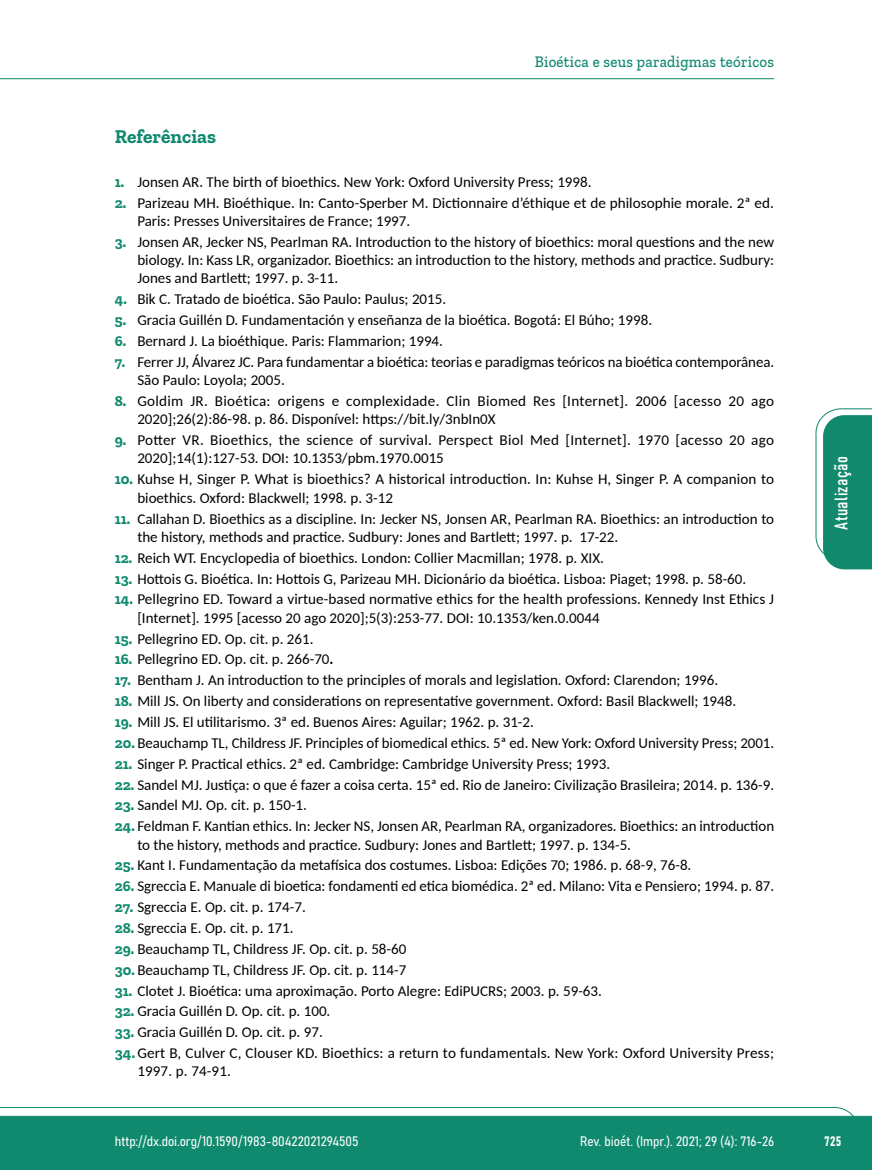
<style>
.page{position:relative;width:872px;height:1170px;background:#fff}
.page>*{position:absolute;margin:0;border:0;box-sizing:border-box;transform-origin:0 0}
.t1{font:700 19.5px "Zilla Slab";color:#108a6e}
.t2{font:18px "Bahnschrift";letter-spacing:.02em;color:#fff}
.t3{font:500 16.5px "Zilla Slab";letter-spacing:.02em;color:#108a6e;scale:.9 1}
.t4{font:15px/18.3px "Carlito";color:#000}
.t5{font:15px/18.3px "Carlito";letter-spacing:.02em;color:#000}
.t6{font:13.5px "Bahnschrift";color:#fff}
.s1{font-family:"Zilla Slab";font-weight:700;color:#108a6e}
.s2{font-weight:700}
</style>
<div class="page">
<svg style="left:0;top:1107px;width:859px;height:62px;background:#2e9880"></svg>
<hr style="left:0;top:78px;width:774px;height:1px;background:#108a6e">
<svg style="left:815px;top:408px;width:57px;height:161px"></svg>
<p class="t3" style="left:535px;top:53px;width:267px">Bioética e seus paradigmas teóricos</p>
<h1 class="t1" style="left:115px;top:125px;width:103px">Referências</h1>
<p class="t4" style="left:115px;top:172px;width:478px"><span class="s1">1.</span> Jonsen AR. The birth of bioethics. New York: Oxford University Press; 1998.</p>
<p class="t4" style="left:137px;top:193px;width:638px;text-indent:-22px"><span class="s1">2.</span> Parizeau MH. Bioéthique. In: Canto-Sperber M. Dictionnaire d’éthique et de philosophie morale. 2ª ed.<br>Paris: Presses Universitaires de France; 1997.</p>
<p class="t4" style="left:137px;top:232px;width:638px;text-align:justify;text-indent:-22px"><span class="s1">3.</span> Jonsen AR, Jecker NS, Pearlman RA. Introduction to the history of bioethics: moral questions and the new biology. In: Kass LR, organizador. Bioethics: an introduction to the history, methods and practice. Sudbury:<br>Jones and Bartlett; 1997. p. 3-11.</p>
<p class="t4" style="left:115px;top:289px;width:333px"><span class="s1">4.</span> Bik C. Tratado de bioética. São Paulo: Paulus; 2015.</p>
<p class="t4" style="left:115px;top:310px;width:539px"><span class="s1">5.</span> Gracia Guillén D. Fundamentación y enseñanza de la bioética. Bogotá: El Búho; 1998.</p>
<p class="t4" style="left:115px;top:331px;width:330px"><span class="s1">6.</span> Bernard J. La bioéthique. Paris: Flammarion; 1994.</p>
<p class="t4" style="left:137px;top:352px;width:638px;text-indent:-22px"><span class="s1">7.</span> Ferrer JJ, Álvarez JC. Para fundamentar a bioética: teorias e paradigmas teóricos na bioética contemporânea.<br>São Paulo: Loyola; 2005.</p>
<p class="t5" style="left:137px;top:391px;width:638px;text-indent:-22px"><span class="s1">8.</span> Goldim JR. Bioética: origens e complexidade. Clin Biomed Res [Internet]. 2006 [acesso 20 ago<br>2020];26(2):86-98. p. 86. Disponível: https://bit.ly/3nbIn0X</p>
<p class="t4" style="left:137px;top:430px;width:638px;text-indent:-22px"><span class="s1">9.</span> Potter VR. Bioethics, the science of survival. Perspect Biol Med [Internet]. 1970 [acesso 20 ago<br>2020];14(1):127-53. DOI: 10.1353/pbm.1970.0015</p>
<p class="t4" style="left:137px;top:469px;width:638px;text-indent:-22px"><span class="s1">10.</span> Kuhse H, Singer P. What is bioethics? A historical introduction. In: Kuhse H, Singer P. A companion to bioethics. Oxford: Blackwell; 1998. p. 3-12</p>
<p class="t4" style="left:137px;top:508px;width:638px;text-indent:-22px"><span class="s1">11.</span> Callahan D. Bioethics as a discipline. In: Jecker NS, Jonsen AR, Pearlman RA. Bioethics: an introduction to the history, methods and practice. Sudbury: Jones and Bartlett; 1997. p. 17-22.</p>
<p class="t4" style="left:115px;top:548px;width:490px"><span class="s1">12.</span> Reich WT. Encyclopedia of bioethics. London: Collier Macmillan; 1978. p. XIX.</p>
<p class="t4" style="left:115px;top:568px;width:633px"><span class="s1">13.</span> Hottois G. Bioética. In: Hottois G, Parizeau MH. Dicionário da bioética. Lisboa: Piaget; 1998. p. 58-60.</p>
<p class="t4" style="left:137px;top:589px;width:638px;text-indent:-22px"><span class="s1">14.</span> Pellegrino ED. Toward a virtue-based normative ethics for the health professions. Kennedy Inst Ethics J [Internet]. 1995 [acesso 20 ago 2020];5(3):253-77. DOI: 10.1353/ken.0.0044</p>
<p class="t4" style="left:115px;top:628px;width:200px"><span class="s1">15.</span> Pellegrino ED. Op. cit. p. 261.</p>
<p class="t4" style="left:115px;top:649px;width:220px"><span class="s1">16.</span> Pellegrino ED. Op. cit. p. 266-70<span class="s2">.</span></p>
<p class="t4" style="left:115px;top:670px;width:605px"><span class="s1">17.</span> Bentham J. An introduction to the principles of morals and legislation. Oxford: Clarendon; 1996.</p>
<p class="t4" style="left:115px;top:691px;width:623px"><span class="s1">18.</span> Mill JS. On liberty and considerations on representative government. Oxford: Basil Blackwell; 1948.</p>
<p class="t4" style="left:115px;top:712px;width:420px"><span class="s1">19.</span> Mill JS. El utilitarismo. 3ª ed. Buenos Aires: Aguilar; 1962. p. 31-2.</p>
<p class="t4" style="left:115px;top:733px;width:661px"><span class="s1">20.</span> Beauchamp TL, Childress JF. Principles of biomedical ethics. 5ª ed. New York: Oxford University Press; 2001.</p>
<p class="t4" style="left:115px;top:753px;width:497px"><span class="s1">21.</span> Singer P. Practical ethics. 2ª ed. Cambridge: Cambridge University Press; 1993.</p>
<p class="t4" style="left:115px;top:774px;width:661px"><span class="s1">22.</span> Sandel MJ. Justiça: o que é fazer a coisa certa. 15ª ed. Rio de Janeiro: Civilização Brasileira; 2014. p. 136-9.</p>
<p class="t4" style="left:115px;top:795px;width:194px"><span class="s1">23.</span> Sandel MJ. Op. cit. p. 150-1.</p>
<p class="t4" style="left:137px;top:816px;width:638px;text-indent:-22px"><span class="s1">24.</span> Feldman F. Kantian ethics. In: Jecker NS, Jonsen AR, Pearlman RA, organizadores. Bioethics: an introduction to the history, methods and practice. Sudbury: Jones and Bartlett; 1997. p. 134-5.</p>
<p class="t4" style="left:115px;top:855px;width:578px"><span class="s1">25.</span> Kant I. Fundamentação da metafísica dos costumes. Lisboa: Edições 70; 1986. p. 68-9, 76-8.</p>
<p class="t4" style="left:115px;top:876px;width:661px"><span class="s1">26.</span> Sgreccia E. Manuale di bioetica: fondamenti ed etica biomédica. 2ª ed. Milano: Vita e Pensiero; 1994. p. 87.</p>
<p class="t4" style="left:115px;top:897px;width:192px"><span class="s1">27.</span> Sgreccia E. Op. cit. p. 174-7.</p>
<p class="t4" style="left:115px;top:918px;width:180px"><span class="s1">28.</span> Sgreccia E. Op. cit. p. 171.</p>
<p class="t4" style="left:115px;top:938px;width:293px"><span class="s1">29.</span> Beauchamp TL, Childress JF. Op. cit. p. 58-60</p>
<p class="t4" style="left:115px;top:959px;width:293px"><span class="s1">30.</span> Beauchamp TL, Childress JF. Op. cit. p. 114-7</p>
<p class="t4" style="left:115px;top:980px;width:488px"><span class="s1">31.</span> Clotet J. Bioética: uma aproximação. Porto Alegre: EdiPUCRS; 2003. p. 59-63.</p>
<p class="t4" style="left:115px;top:1001px;width:217px"><span class="s1">32.</span> Gracia Guillén D. Op. cit. p. 100.</p>
<p class="t4" style="left:115px;top:1021px;width:660px;line-height:20.9px"><span class="s1">33.</span> Gracia Guillén D. Op. cit. p. 97.<br><span class="s1">34.</span>Gert B, Culver C, Clouser KD. Bioethics: a return to fundamentals. New York: Oxford University Press;</p>
<p class="t4" style="left:137px;top:1061px;width:95px">1997. p. 74-91.</p>
<p class="t2" style="left:827px;top:529px;width:75px;rotate:-90deg">Atualização</p>
<p class="t6" style="left:115px;top:1131px;width:245px">http://dx.doi.org/10.1590/1983-80422021294505</p>
<p class="t6" style="left:580px;top:1131px;width:195px">Rev. bioét. (Impr.). 2021; 29 (4): 716-26</p>
<p class="t6" style="left:824px;top:1130px;width:18px">725</p>
</div>
